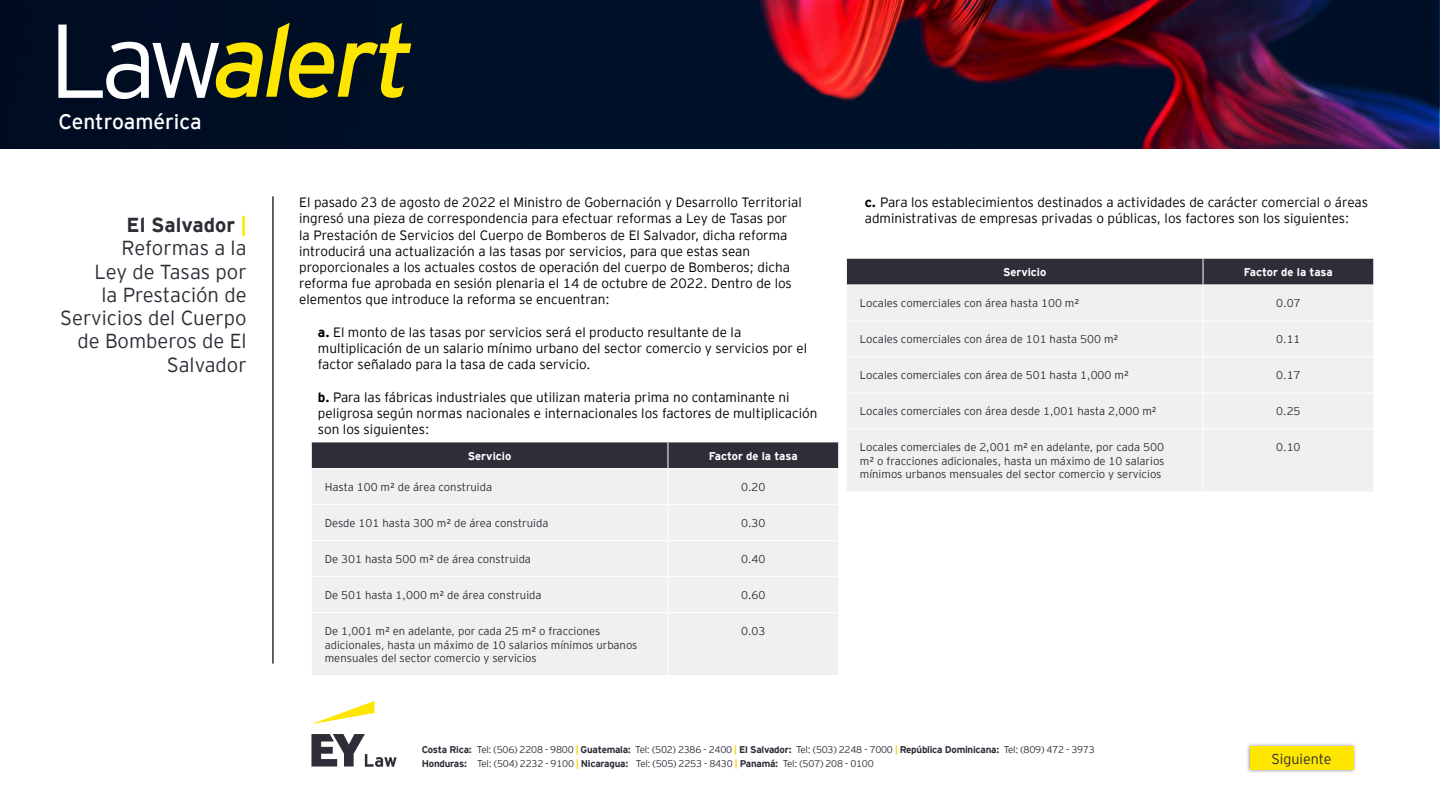
<style>
.page{position:relative;width:1440px;height:810px;background:#fff}
.page>*{position:absolute;margin:0;border:0;box-sizing:border-box;transform-origin:0 0}
.t1{font:21px "EY Interstate";color:#fff}
.t2{font:300 20.25px/23.2px "EY Interstate";color:#2e2e38;text-align:right}
.t3{font:300 14.25px "EY Interstate";color:#2e2e38}
.t4{font:300 13.5px/16.2px "EY Interstate";color:#000}
.t5{font:300 11.25px/13.5px "EY Interstate";color:#2e2e38}
.t6{font:700 11.25px "EY Interstate";color:#fff}
.t7{font:300 9.75px/14.2px "EY Interstate";letter-spacing:-.025em;color:#2e2e38}
.s1{font-weight:700}
.s2{font-weight:700;color:#ffe600}
.s3{font-weight:700;color:#ffd400}
</style>
<div class="page">
<svg style="left:0;top:0;width:1438px;height:148px;background:#200f27"></svg>
<svg style="left:312px;top:701px;width:63px;height:23px"></svg>
<svg style="left:311px;top:734px;width:86px;height:33px"></svg>
<svg style="left:58px;top:23px;width:353px;height:76px;background:#525738"></svg>
<hr style="left:272px;top:196px;width:2px;height:468px;background:#2e2e38">
<div style="left:1246px;top:742px;width:111px;height:32px;background:#000;opacity:.5"></div>
<div style="left:1250px;top:746px;width:103px;height:24px;background:#ffe600"></div>
<div style="left:312px;top:469px;width:526px;height:206px;background:#f1f0f0"></div>
<hr style="left:668px;top:469px;width:1px;height:35px;background:#fff">
<hr style="left:311px;top:504px;width:357px;height:1px;background:#fff">
<hr style="left:668px;top:504px;width:171px;height:1px;background:#fff">
<hr style="left:668px;top:505px;width:1px;height:35px;background:#fff">
<hr style="left:311px;top:540px;width:357px;height:1px;background:#fff">
<hr style="left:668px;top:540px;width:171px;height:1px;background:#fff">
<hr style="left:668px;top:541px;width:1px;height:35px;background:#fff">
<hr style="left:311px;top:576px;width:357px;height:1px;background:#fff">
<hr style="left:668px;top:576px;width:171px;height:1px;background:#fff">
<hr style="left:668px;top:577px;width:1px;height:35px;background:#fff">
<hr style="left:311px;top:612px;width:357px;height:1px;background:#fff">
<hr style="left:668px;top:612px;width:171px;height:1px;background:#fff">
<hr style="left:668px;top:613px;width:1px;height:62px;background:#fff">
<div style="left:311px;top:442px;width:528px;height:26px;background:#2e2e38"></div>
<div style="left:847px;top:286px;width:526px;height:205px;background:#f1f0f0"></div>
<hr style="left:1203px;top:285px;width:1px;height:36px;background:#fff">
<hr style="left:846px;top:321px;width:357px;height:1px;background:#fff">
<hr style="left:1203px;top:321px;width:171px;height:1px;background:#fff">
<hr style="left:1203px;top:321px;width:1px;height:36px;background:#fff">
<hr style="left:846px;top:357px;width:357px;height:1px;background:#fff">
<hr style="left:1203px;top:357px;width:171px;height:1px;background:#fff">
<hr style="left:1203px;top:357px;width:1px;height:36px;background:#fff">
<hr style="left:846px;top:393px;width:357px;height:1px;background:#fff">
<hr style="left:1203px;top:393px;width:171px;height:1px;background:#fff">
<hr style="left:1203px;top:393px;width:1px;height:36px;background:#fff">
<hr style="left:846px;top:429px;width:357px;height:1px;background:#fff">
<hr style="left:1203px;top:429px;width:171px;height:1px;background:#fff">
<hr style="left:1203px;top:429px;width:1px;height:63px;background:#fff">
<div style="left:846px;top:259px;width:528px;height:26px;background:#2e2e38"></div>
<h1 class="t1" style="left:58px;top:107px;width:145px">Centroamérica</h1>
<h2 class="t2" style="left:60px;top:212px;width:188px"><span class="s1">El Salvador</span> <span class="s2">|<br></span>Reformas a la<br>Ley de Tasas por<br>la Prestación de<br>Servicios del Cuerpo de Bomberos de El<br>Salvador</h2>
<p class="t4" style="left:299px;top:193px;width:504px">El pasado 23 de agosto de 2022 el Ministro de Gobernación y Desarrollo Territorial ingresó una pieza de correspondencia para efectuar reformas a Ley de Tasas por<br>la Prestación de Servicios del Cuerpo de Bomberos de El Salvador, dicha reforma introducirá una actualización a las tasas por servicios, para que estas sean proporcionales a los actuales costos de operación del cuerpo de Bomberos; dicha reforma fue aprobada en sesión plenaria el 14 de octubre de 2022. Dentro de los elementos que introduce la reforma se encuentran:</p>
<p class="t4" style="left:318px;top:323px;width:491px"><span class="s1">a.</span> El monto de las tasas por servicios será el producto resultante de la multiplicación de un salario mínimo urbano del sector comercio y servicios por el factor señalado para la tasa de cada servicio.</p>
<p class="t4" style="left:318px;top:388px;width:501px"><span class="s1">b.</span> Para las fábricas industriales que utilizan materia prima no contaminante ni peligrosa según normas nacionales e internacionales los factores de multiplicación son los siguientes:</p>
<p class="t6" style="left:468px;top:448px;width:45px">Servicio</p>
<p class="t6" style="left:709px;top:448px;width:90px">Factor de la tasa</p>
<p class="t5" style="left:325px;top:480px;width:169px">Hasta 100 m² de área construida</p>
<p class="t5" style="left:741px;top:480px;width:26px">0.20</p>
<p class="t5" style="left:325px;top:516px;width:225px">Desde 101 hasta 300 m² de área construida</p>
<p class="t5" style="left:741px;top:516px;width:26px">0.30</p>
<p class="t5" style="left:325px;top:552px;width:208px">De 301 hasta 500 m² de área construida</p>
<p class="t5" style="left:741px;top:552px;width:26px">0.40</p>
<p class="t5" style="left:325px;top:588px;width:218px">De 501 hasta 1,000 m² de área construida</p>
<p class="t5" style="left:741px;top:588px;width:26px">0.60</p>
<p class="t5" style="left:325px;top:624px;width:314px">De 1,001 m² en adelante, por cada 25 m² o fracciones adicionales, hasta un máximo de 10 salarios mínimos urbanos mensuales del sector comercio y servicios</p>
<p class="t5" style="left:741px;top:624px;width:26px">0.03</p>
<p class="t4" style="left:865px;top:193px;width:505px"><span class="s1">c.</span> Para los establecimientos destinados a actividades de carácter comercial o áreas administrativas de empresas privadas o públicas, los factores son los siguientes:</p>
<p class="t6" style="left:1003px;top:264px;width:45px">Servicio</p>
<p class="t6" style="left:1244px;top:264px;width:90px">Factor de la tasa</p>
<p class="t5" style="left:860px;top:296px;width:221px">Locales comerciales con área hasta 100 m²</p>
<p class="t5" style="left:1276px;top:296px;width:26px">0.07</p>
<p class="t5" style="left:860px;top:332px;width:260px">Locales comerciales con área de 101 hasta 500 m²</p>
<p class="t5" style="left:1276px;top:332px;width:26px">0.11</p>
<p class="t5" style="left:860px;top:368px;width:271px">Locales comerciales con área de 501 hasta 1,000 m²</p>
<p class="t5" style="left:1276px;top:368px;width:26px">0.17</p>
<p class="t5" style="left:860px;top:404px;width:298px">Locales comerciales con área desde 1,001 hasta 2,000 m²</p>
<p class="t5" style="left:1276px;top:404px;width:26px">0.25</p>
<p class="t5" style="left:860px;top:440px;width:306px;text-align:justify">Locales comerciales de 2,001 m² en adelante, por cada 500 m² o fracciones adicionales, hasta un máximo de 10 salarios mínimos urbanos mensuales del sector comercio y servicios</p>
<p class="t5" style="left:1276px;top:440px;width:26px">0.10</p>
<p class="t7" style="left:422px;top:742px;width:674px"><span class="s1">Costa Rica:</span> Tel: (506) 2208 - 9800 <span class="s3">|</span> <span class="s1">Guatemala:</span> Tel: (502) 2386 - 2400 <span class="s3">|</span> <span class="s1">El Salvador:</span> Tel: (503) 2248 - 7000 <span class="s3">|</span> <span class="s1">República Dominicana:</span> Tel: (809) 472 - 3973<br><span class="s1">Honduras:</span> Tel: (504) 2232 - 9100 <span class="s3">|</span> <span class="s1">Nicaragua:</span> Tel: (505) 2253 - 8430 <span class="s3">|</span> <span class="s1">Panamá:</span> Tel: (507) 208 - 0100</p>
<p class="t3" style="left:1272px;top:749px;width:62px">Siguiente</p>
</div>
